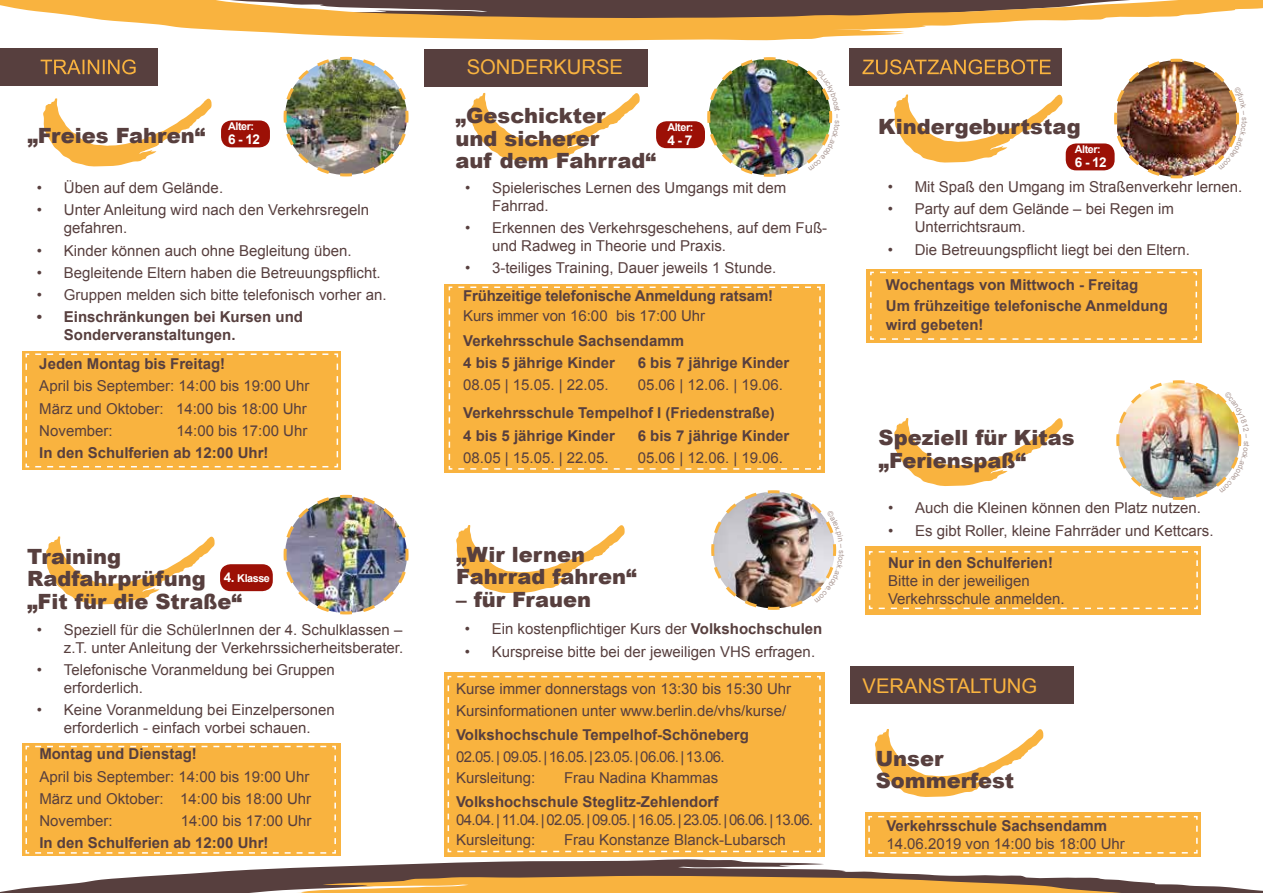
<style>
.page{position:relative;width:1263px;height:893px;background:#fff}
.page>*{position:absolute;margin:0;border:0;box-sizing:border-box;transform-origin:0 0}
.t1{font:900 21px/22.5px "Arial";color:#573f3e}
.t2{font:20.25px "Arial";color:#f9b33f}
.t3{font:15px/18px "Arial";color:#573f3e}
.t4{font:700 15px/22.2px "Arial";color:#573f3e}
.t5{font:15px/20.7px "Arial";letter-spacing:-.04em;color:#573f3e}
.t6{font:700 13.5px "Arial";color:#fff}
.t7{font:700 10.8px "Arial";letter-spacing:-.04em;color:#fff}
.s1{font-size:13.5px}
.s2{font-weight:700}
</style>
<div class="page">
<svg style="left:437px;top:38px;width:380px;height:3px"></svg>
<svg style="left:46px;top:536px;width:169px;height:68px"></svg>
<svg style="left:0;top:0;width:1263px;height:38px;fill:#f9b33f"></svg>
<div style="left:22px;top:352px;width:318px;height:118px;background:#f9b33f"></div>
<img style="left:283px;top:56px;width:126px;height:121px">
<svg style="left:43px;top:98px;width:169px;height:68px"></svg>
<div style="left:221px;top:120px;width:49px;height:27px;background:#9c1006;border-radius:10px"></div>
<div style="left:444px;top:284px;width:381px;height:189px;background:#f9b33f"></div>
<svg style="left:471px;top:92px;width:169px;height:69px"></svg>
<div style="left:424px;top:49px;width:223px;height:38px;background:#573f3e"></div>
<div style="left:0;top:48px;width:157px;height:38px;background:#573f3e"></div>
<svg style="left:25px;top:353px;width:314px;height:115px"></svg>
<svg style="left:448px;top:286px;width:373px;height:184px"></svg>
<div style="left:656px;top:121px;width:49px;height:27px;background:#9c1006;border-radius:10px"></div>
<img style="left:283px;top:494px;width:126px;height:121px">
<div style="left:866px;top:269px;width:335px;height:74px;background:#f9b33f"></div>
<svg style="left:894px;top:94px;width:168px;height:69px"></svg>
<div style="left:1066px;top:143px;width:48px;height:27px;background:#9c1006;border-radius:10px"></div>
<svg style="left:870px;top:271px;width:328px;height:69px"></svg>
<div style="left:220px;top:564px;width:53px;height:27px;background:#9c1006;border-radius:10px"></div>
<div style="left:850px;top:48px;width:212px;height:38px;background:#573f3e"></div>
<div style="left:865px;top:546px;width:336px;height:68px;background:#f9b33f"></div>
<svg style="left:894px;top:418px;width:169px;height:68px"></svg>
<svg style="left:868px;top:551px;width:330px;height:59px"></svg>
<svg style="left:41px;top:59px;width:95px;height:15px"></svg>
<svg style="left:862px;top:59px;width:189px;height:15px"></svg>
<svg style="left:456px;top:525px;width:169px;height:68px"></svg>
<svg style="left:0;top:676px;width:1263px;height:217px"></svg>
<div style="left:447px;top:675px;width:374px;height:178px;background:#f9b33f"></div>
<div style="left:850px;top:666px;width:224px;height:38px;background:#573f3e"></div>
<img style="left:707px;top:57px;width:126px;height:120px">
<img style="left:1112px;top:58px;width:127px;height:121px">
<img style="left:1116px;top:380px;width:126px;height:120px">
<img style="left:711px;top:490px;width:126px;height:120px">
<h1 class="t1" style="left:27px;top:124px;width:179px">„Freies Fahren“</h1>
<p class="t7" style="left:228px;top:119px;width:28px">Alter:</p>
<p class="t6" style="left:228px;top:131px;width:33px">6 - 12</p>
<p class="t3" style="left:37px;top:179px;width:188px">• Üben auf dem Gelände.</p>
<p class="t3" style="left:64px;top:201px;width:307px;text-indent:-27px">• Unter Anleitung wird nach den Verkehrsregeln gefahren.</p>
<p class="t3" style="left:37px;top:242px;width:316px">• Kinder können auch ohne Begleitung üben.</p>
<p class="t3" style="left:37px;top:264px;width:345px">• Begleitende Eltern haben die Betreuungspflicht.</p>
<p class="t3" style="left:37px;top:286px;width:351px">• Gruppen melden sich bitte telefonisch vorher an.</p>
<p class="t4" style="left:64px;top:309px;width:241px;line-height:18px;text-indent:-27px">• Einschränkungen bei Kursen und<br>Sonderveranstaltungen.</p>
<p class="t4" style="left:39px;top:353px;width:187px">Jeden Montag bis Freitag!</p>
<p class="t3" style="left:39px;top:375px;width:272px;line-height:22.2px">April bis September: 14:00 bis 19:00 Uhr<br>März und Oktober: 14:00 bis 18:00 Uhr<br>November:</p>
<p class="t3" style="left:177px;top:422px;width:132px">14:00 bis 17:00 Uhr</p>
<p class="t4" style="left:39px;top:442px;width:231px">In den Schulferien ab 12:00 Uhr!</p>
<h1 class="t1" style="left:27px;top:544px;width:217px">Training<br>Radfahrprüfung „Fit für die Straße“</h1>
<p class="t7" style="left:224px;top:571px;width:48px"><span class="s1">4.</span> Klasse</p>
<p class="t3" style="left:37px;top:621px;width:368px;text-align:right">• Speziell für die SchülerInnen der 4. Schulklassen – z.T. unter Anleitung der Verkehrssicherheitsberater.</p>
<p class="t3" style="left:64px;top:661px;width:272px;text-indent:-27px">• Telefonische Voranmeldung bei Gruppen erforderlich.</p>
<p class="t3" style="left:37px;top:701px;width:299px;text-align:center">• Keine Voranmeldung bei Einzelpersonen erforderlich - einfach vorbei schauen.</p>
<p class="t4" style="left:39px;top:743px;width:159px">Montag und Dienstag!</p>
<p class="t3" style="left:39px;top:765px;width:273px;line-height:22.2px;text-align:justify">April bis September: 14:00 bis 19:00 Uhr März und Oktober: 14:00 bis 18:00 Uhr November:</p>
<p class="t3" style="left:181px;top:812px;width:132px">14:00 bis 17:00 Uhr</p>
<p class="t4" style="left:39px;top:832px;width:231px">In den Schulferien ab 12:00 Uhr!</p>
<h2 class="t2" style="left:467px;top:53px;width:158px">SONDERKURSE</h2>
<h1 class="t1" style="left:455px;top:104px;width:202px">„Geschickter<br>und sicherer<br>auf dem Fahrrad“</h1>
<p class="t7" style="left:667px;top:120px;width:28px">Alter:</p>
<p class="t6" style="left:667px;top:131px;width:26px">4 - 7</p>
<p class="t3" style="left:492px;top:178px;width:296px;text-indent:-27px">• Spielerisches Lernen des Umgangs mit dem<br>Fahrrad.</p>
<p class="t3" style="left:492px;top:219px;width:337px;text-indent:-27px">• Erkennen des Verkehrsgeschehens, auf dem Fuß&shy;und Radweg in Theorie und Praxis.</p>
<p class="t3" style="left:465px;top:259px;width:313px">• 3-teiliges Training, Dauer jeweils 1 Stunde.</p>
<p class="t4" style="left:463px;top:286px;width:312px">Frühzeitige telefonische Anmeldung ratsam!</p>
<p class="t3" style="left:463px;top:307px;width:244px">Kurs immer von 16:00 bis 17:00 Uhr</p>
<p class="t4" style="left:463px;top:330px;width:222px">Verkehrsschule Sachsendamm<br>4 bis 5 jährige Kinder</p>
<p class="t4" style="left:638px;top:352px;width:153px">6 bis 7 jährige Kinder</p>
<p class="t3" style="left:463px;top:376px;width:147px">08.05 | 15.05. | 22.05.</p>
<p class="t3" style="left:638px;top:376px;width:147px">05.06 | 12.06. | 19.06.</p>
<p class="t4" style="left:463px;top:402px;width:313px">Verkehrsschule Tempelhof I (Friedenstraße)<br>4 bis 5 jährige Kinder</p>
<p class="t4" style="left:638px;top:425px;width:153px">6 bis 7 jährige Kinder</p>
<p class="t3" style="left:463px;top:449px;width:147px">08.05 | 15.05. | 22.05.</p>
<p class="t3" style="left:638px;top:449px;width:147px">05.06 | 12.06. | 19.06.</p>
<h1 class="t1" style="left:456px;top:542px;width:182px">„Wir lernen<br>Fahrrad fahren“</h1>
<h1 class="t1" style="left:456px;top:587px;width:137px">– für Frauen</h1>
<p class="t3" style="left:465px;top:620px;width:359px">• Ein kostenpflichtiger Kurs der <span class="s2">Volkshochschulen</span></p>
<p class="t3" style="left:465px;top:642px;width:352px">• Kurspreise bitte bei der jeweiligen VHS erfragen.</p>
<p class="t3" style="left:456px;top:677px;width:337px;line-height:22.2px">Kurse immer donnerstags von 13:30 bis 15:30 Uhr<br>Kursinformationen unter www.berlin.de/vhs/kurse/</p>
<p class="t4" style="left:456px;top:724px;width:294px">Volkshochschule Tempelhof-Schöneberg</p>
<p class="t5" style="left:456px;top:746px;width:270px">02.05.| 09.05.|16.05.|23.05.|06.06.|13.06.<br>Kursleitung:</p>
<p class="t3" style="left:564px;top:769px;width:156px">Frau Nadina Khammas</p>
<p class="t4" style="left:456px;top:791px;width:264px">Volkshochschule Steglitz-Zehlendorf</p>
<p class="t5" style="left:456px;top:809px;width:359px">04.04.|11.04.|02.05.|09.05.|16.05.|23.05.|06.06.|13.06.<br>Kursleitung:</p>
<p class="t3" style="left:564px;top:831px;width:223px">Frau Konstanze Blanck-Lubarsch</p>
<h1 class="t1" style="left:878px;top:115px;width:204px">Kindergeburtstag</h1>
<p class="t7" style="left:1075px;top:142px;width:28px">Alter:</p>
<p class="t6" style="left:1075px;top:154px;width:33px">6 - 12</p>
<p class="t3" style="left:888px;top:178px;width:356px">• Mit Spaß den Umgang im Straßenverkehr lernen.</p>
<p class="t3" style="left:915px;top:200px;width:261px;text-indent:-27px">• Party auf dem Gelände – bei Regen im<br>Unterrichtsraum.</p>
<p class="t3" style="left:888px;top:240px;width:304px">• Die Betreuungspflicht liegt bei den Eltern.</p>
<p class="t4" style="left:886px;top:275px;width:283px;line-height:20.7px">Wochentags von Mittwoch - Freitag<br>Um frühzeitige telefonische Anmeldung</p>
<p class="t4" style="left:886px;top:314px;width:99px">wird gebeten!</p>
<h1 class="t1" style="left:878px;top:426px;width:197px">Speziell für Kitas „Ferienspaß“</h1>
<p class="t3" style="left:888px;top:499px;width:315px">• Auch die Kleinen können den Platz nutzen.</p>
<p class="t3" style="left:888px;top:522px;width:327px">• Es gibt Roller, kleine Fahrräder und Kettcars.</p>
<p class="t4" style="left:888px;top:552px;width:167px">Nur in den Schulferien!</p>
<p class="t3" style="left:888px;top:572px;width:178px">Bitte in der jeweiligen<br>Verkehrsschule anmelden.</p>
<h2 class="t2" style="left:862px;top:672px;width:176px">VERANSTALTUNG</h2>
<h1 class="t1" style="left:876px;top:746px;width:140px">Unser<br>Sommerfest</h1>
<p class="t4" style="left:886px;top:815px;width:222px">Verkehrsschule Sachsendamm</p>
<p class="t3" style="left:886px;top:835px;width:240px">14.06.2019 von 14:00 bis 18:00 Uhr</p>
</div>
